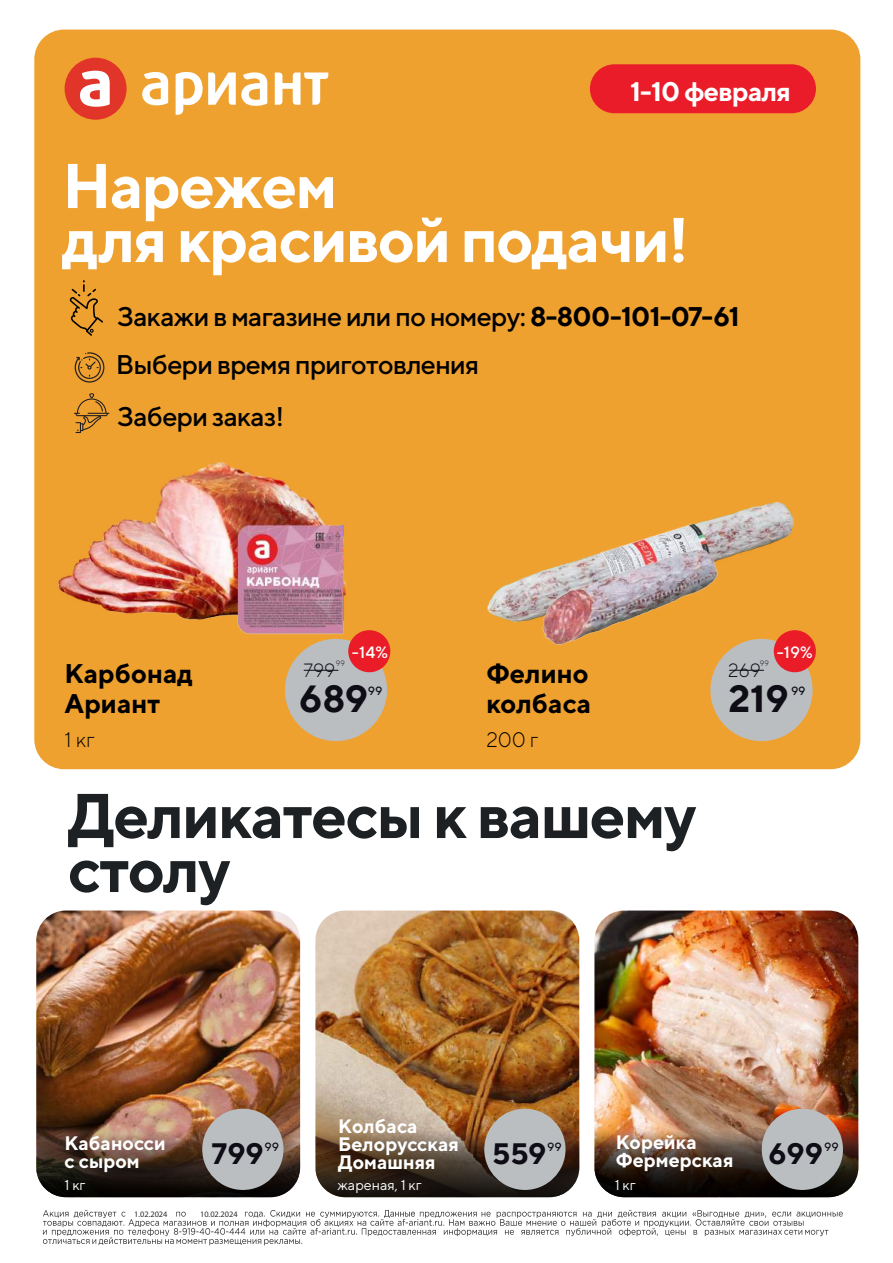
<style>
.page{position:relative;width:893px;height:1263px;background:#fff}
.page>*{position:absolute;margin:0;border:0;box-sizing:border-box;transform-origin:0 0}
.t1{font:700 63px/54px "TT Norms";letter-spacing:-.025em;color:#fff}
.t2{font:700 63px/54px "TT Norms";letter-spacing:-.025em;color:#1d2124}
.t3{font:700 37.8px "TT Norms";color:#0e0c15}
.t4{font:700 29.55px "TT Norms";color:#0e0c15}
.t5{font:500 27px/48.4px "TT Norms";letter-spacing:-.025em;color:#000001}
.t6{font:700 27px/30px "TT Norms";color:#000001}
.t7{font:700 26.85px "TT Norms";letter-spacing:-.025em;color:#fff}
.t8{font:300 21px "TT Norms";color:#000001}
.t9{font:700 19.5px/18px "TT Norms";color:#fff}
.t10{font:300 19.2px "TT Norms";color:#0e0c15}
.t11{font:500 16.35px "TT Norms";color:#fff}
.t12{font:14.4px "TT Norms";color:#fff}
.t13{font:500 12px "TT Norms";color:#0e0c15}
.t14{font:8.25px "Myriad Pro";color:#292c2d}
.t15{font:300 7.8px "TT Norms";color:#0e0c15}
.s1{font-weight:700}
</style>
<div class="page">
<img style="left:36px;top:910px;width:264px;height:193px">
<img style="left:37px;top:1082px;width:263px;height:21px">
<img style="left:36px;top:1103px;width:264px;height:94px">
<img style="left:594px;top:910px;width:264px;height:160px">
<img style="left:594px;top:1070px;width:264px;height:127px">
<img style="left:315px;top:910px;width:264px;height:172px">
<img style="left:315px;top:1082px;width:264px;height:115px">
<div style="left:34px;top:30px;width:826px;height:739px;background:#efa12f;border-radius:30px"></div>
<svg style="left:142px;top:72px;width:186px;height:43px"></svg>
<svg style="left:65px;top:58px;width:62px;height:62px"></svg>
<div style="left:590px;top:64px;width:226px;height:49px;background:#ea1c29;border-radius:24px"></div>
<svg style="left:43px;top:1210px;width:800px;height:35px"></svg>
<img style="left:59px;top:462px;width:288px;height:173px">
<img style="left:487px;top:502px;width:307px;height:121px">
<svg style="left:69px;top:280px;width:34px;height:56px"></svg>
<svg style="left:75px;top:352px;width:29px;height:31px"></svg>
<svg style="left:74px;top:393px;width:35px;height:40px"></svg>
<div style="left:285px;top:639px;width:102px;height:102px;background:#babec1;border-radius:50%"></div>
<div style="left:348px;top:630px;width:42px;height:42px;background:#ea1c28;border-radius:50%"></div>
<hr style="left:304px;top:670px;width:34px;height:1px;background:#0e0c15">
<div style="left:710px;top:639px;width:103px;height:102px;background:#babec1;border-radius:50%"></div>
<div style="left:774px;top:630px;width:42px;height:42px;background:#ea1c28;border-radius:50%"></div>
<hr style="left:729px;top:670px;width:35px;height:1px;background:#0e0c15">
<div style="left:202px;top:1109px;width:81px;height:81px;background:#babec1;border-radius:50%"></div>
<div style="left:484px;top:1109px;width:81px;height:81px;background:#babec1;border-radius:50%"></div>
<div style="left:762px;top:1109px;width:81px;height:81px;background:#babec1;border-radius:50%"></div>
<img style="left:529px;top:543px;width:204px;height:119px">
<p class="t7" style="left:630px;top:74px;width:162px">1-10 февраля</p>
<h1 class="t1" style="left:62px;top:157px;width:628px">Нарежем<br>для красивой подачи!</h1>
<p class="t5" style="left:116px;top:292px;width:625px">Закажи в магазине или по номеру: <span class="s1">8-800-101-07-61<br></span>Выбери время приготовления</p>
<p class="t5" style="left:117px;top:392px;width:169px">Забери заказ!</p>
<p class="t11" style="left:352px;top:642px;width:37px">-14%</p>
<p class="t11" style="left:777px;top:642px;width:37px">-19%</p>
<p class="t15" style="left:336px;top:658px;width:10px">99</p>
<p class="t10" style="left:304px;top:658px;width:33px">799</p>
<p class="t6" style="left:65px;top:658px;width:130px">Карбонад<br>Ариант</p>
<p class="t8" style="left:65px;top:726px;width:32px">1 кг</p>
<p class="t8" style="left:486px;top:726px;width:54px">200 г</p>
<p class="t6" style="left:486px;top:658px;width:106px">Фелино колбаса</p>
<h2 class="t3" style="left:299px;top:675px;width:70px">689</h2>
<p class="t13" style="left:368px;top:683px;width:16px">99</p>
<p class="t15" style="left:760px;top:658px;width:10px">99</p>
<p class="t10" style="left:728px;top:658px;width:34px">269</p>
<h2 class="t3" style="left:728px;top:675px;width:62px">219</h2>
<p class="t13" style="left:791px;top:683px;width:16px">99</p>
<h1 class="t2" style="left:68px;top:787px;width:630px">Деликатесы к вашему столу</h1>
<p class="t9" style="left:338px;top:1117px;width:122px">Колбаса<br>Белорусская<br>Домашняя</p>
<p class="t9" style="left:616px;top:1133px;width:209px">Корейка<br>Фермерская <sup>699</sup></p>
<p class="t9" style="left:65px;top:1134px;width:103px">Кабаносси с сыром</p>
<p class="t12" style="left:65px;top:1176px;width:22px">1 кг</p>
<p class="t12" style="left:337px;top:1176px;width:86px">жареная, 1 кг</p>
<p class="t4" style="left:212px;top:1135px;width:54px">799</p>
<p class="t13" style="left:265px;top:1139px;width:16px">99</p>
<p class="t4" style="left:492px;top:1135px;width:56px">559</p>
<p class="t13" style="left:547px;top:1139px;width:16px">99</p>
<p class="t13" style="left:824px;top:1139px;width:16px">99</p>
<p class="t12" style="left:615px;top:1176px;width:22px">1 кг</p>
<p class="t14" style="left:134px;top:1209px;width:35px">1.02.2024</p>
<p class="t14" style="left:200px;top:1209px;width:39px">10.02.2024</p>
</div>
